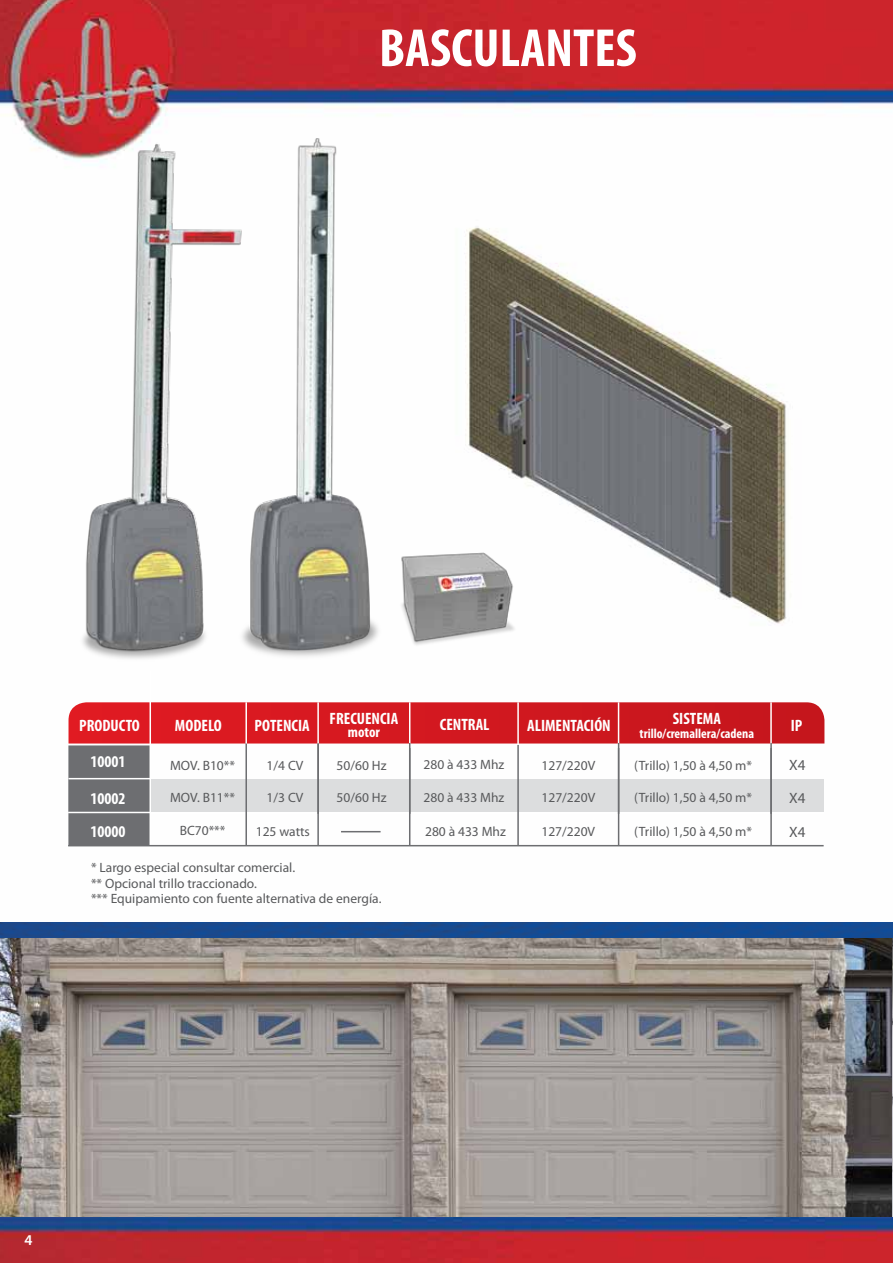
<style>
.page{position:relative;width:893px;height:1263px;background:#fff}
.page>*{position:absolute;margin:0;border:0;box-sizing:border-box;transform-origin:0 0}
.t1{font:700 condensed 54px "Myriad Pro";color:#fff}
.t2{font:700 condensed 16.5px "Myriad Pro";color:#fff}
.t3{font:15px/32.8px "Myriad Pro";color:#58595b}
.t4{font:700 condensed 15px "Myriad Pro";color:#fff}
.t5{font:600 15px "Myriad Pro";color:#fff}
.t6{font:13.5px/16px "Myriad Pro";color:#58595b}
.t7{font:700 condensed 13.5px "Myriad Pro";color:#fff}
</style>
<div class="page">
<img style="left:0;top:0;width:893px;height:1263px">
<img style="left:438px;top:211px;width:382px;height:432px">
<img style="left:0;top:923px;width:893px;height:293px">
<img style="left:24px;top:105px;width:257px;height:569px">
<img style="left:222px;top:98px;width:174px;height:566px">
<img style="left:357px;top:525px;width:189px;height:140px">
<svg style="left:69px;top:702px;width:755px;height:41px"></svg>
<div style="left:69px;top:781px;width:755px;height:33px;background:#fff"></div>
<div style="left:68px;top:779px;width:756px;height:33px;background:#dcddde"></div>
<div style="left:68px;top:745px;width:82px;height:101px;background:#6d6e71"></div>
<hr style="left:69px;top:778px;width:81px;height:1px;background:#fff">
<hr style="left:68px;top:812px;width:82px;height:1px;background:#fff">
<hr style="left:245px;top:742px;width:2px;height:104px;background:#6d6e71">
<hr style="left:317px;top:702px;width:2px;height:41px;background:#fff">
<hr style="left:245px;top:702px;width:2px;height:41px;background:#fff">
<hr style="left:409px;top:702px;width:1px;height:42px;background:#fff">
<hr style="left:517px;top:702px;width:2px;height:50px;background:#fff">
<hr style="left:618px;top:702px;width:1px;height:50px;background:#fff">
<hr style="left:770px;top:702px;width:2px;height:50px;background:#fff">
<hr style="left:150px;top:670px;width:1px;height:179px;background:#fff">
<hr style="left:517px;top:745px;width:2px;height:101px;background:#6d6e71">
<hr style="left:317px;top:743px;width:2px;height:103px;background:#6d6e71">
<hr style="left:409px;top:743px;width:1px;height:103px;background:#6d6e71">
<hr style="left:618px;top:743px;width:1px;height:103px;background:#6d6e71">
<hr style="left:770px;top:743px;width:2px;height:103px;background:#6d6e71">
<hr style="left:68px;top:845px;width:756px;height:1px;background:#6d6e71">
<hr style="left:341px;top:831px;width:40px;height:1px;background:#6d6e71">
<h1 class="t1" style="left:379px;top:14px;width:259px">BASCULANTES</h1>
<p class="t2" style="left:79px;top:715px;width:62px">PRODUCTO</p>
<p class="t2" style="left:175px;top:715px;width:48px">MODELO</p>
<p class="t2" style="left:255px;top:715px;width:57px">POTENCIA</p>
<p class="t2" style="left:90px;top:751px;width:37px">10001</p>
<p class="t2" style="left:90px;top:788px;width:37px">10002</p>
<p class="t6" style="left:170px;top:757px;width:66px">MOV. B10**</p>
<p class="t6" style="left:170px;top:790px;width:66px">MOV. B11**</p>
<p class="t6" style="left:267px;top:757px;width:38px">1/4 CV</p>
<p class="t6" style="left:267px;top:790px;width:38px">1/3 CV</p>
<p class="t2" style="left:330px;top:708px;width:70px">FRECUENCIA</p>
<p class="t4" style="left:348px;top:723px;width:34px">motor</p>
<p class="t6" style="left:337px;top:757px;width:51px">50/60 Hz</p>
<p class="t6" style="left:337px;top:790px;width:51px">50/60 Hz</p>
<p class="t2" style="left:673px;top:708px;width:50px">SISTEMA</p>
<p class="t7" style="left:639px;top:725px;width:116px">trillo/cremallera/cadena</p>
<p class="t2" style="left:440px;top:714px;width:51px">CENTRAL</p>
<p class="t2" style="left:527px;top:715px;width:85px">ALIMENTACIÓN</p>
<p class="t2" style="left:791px;top:715px;width:13px">IP</p>
<p class="t6" style="left:424px;top:756px;width:82px">280 à 433 Mhz</p>
<p class="t6" style="left:424px;top:789px;width:82px">280 à 433 Mhz</p>
<p class="t6" style="left:541px;top:757px;width:55px">127/220V</p>
<p class="t6" style="left:541px;top:790px;width:55px">127/220V</p>
<p class="t6" style="left:634px;top:757px;width:119px">(Trillo) 1,50 à 4,50 m*</p>
<p class="t6" style="left:634px;top:790px;width:119px">(Trillo) 1,50 à 4,50 m*</p>
<p class="t3" style="left:789px;top:748px;width:18px">X4<br>X4</p>
<p class="t2" style="left:90px;top:821px;width:37px">10000</p>
<p class="t6" style="left:180px;top:822px;width:47px">BC70***</p>
<p class="t6" style="left:425px;top:823px;width:82px">280 à 433 Mhz</p>
<p class="t6" style="left:541px;top:823px;width:55px">127/220V</p>
<p class="t6" style="left:634px;top:823px;width:119px">(Trillo) 1,50 à 4,50 m*</p>
<p class="t3" style="left:789px;top:815px;width:18px">X4</p>
<p class="t6" style="left:256px;top:823px;width:56px">125 watts</p>
<p class="t6" style="left:91px;top:859px;width:206px">* Largo especial consultar comercial. ** Opcional trillo traccionado.</p>
<p class="t6" style="left:91px;top:890px;width:292px">*** Equipamiento con fuente alternativa de energía.</p>
<p class="t5" style="left:24px;top:1231px;width:10px">4</p>
</div>
